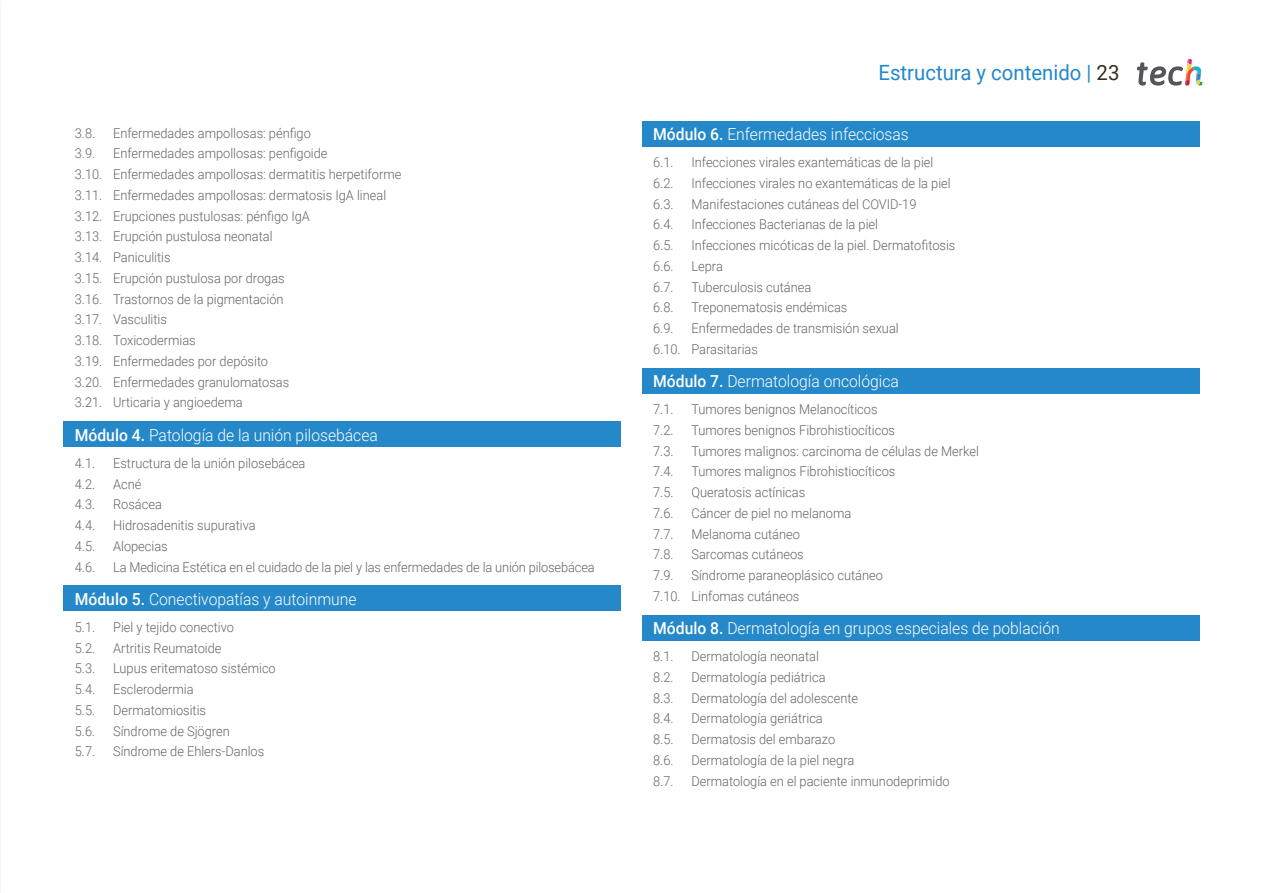
<style>
.page{position:relative;width:1263px;height:893px;background:#fff}
.page>*{position:absolute;margin:0;border:0;box-sizing:border-box;transform-origin:0 0}
.t1{font:21px "Roboto";color:#2488c9}
.t2{font:300 16.5px "Roboto";color:#fff;scale:.95 1}
.t3{font:300 13.5px/20.7px "Roboto";color:#61646a;scale:.95 1}
.s1{font-weight:500}
.s2{color:#312e20}
</style>
<div class="page">
<img style="left:0;top:0;width:1px;height:893px">
<div style="left:64px;top:422px;width:557px;height:25px;background:#2488c9"></div>
<div style="left:64px;top:586px;width:557px;height:25px;background:#2488c9"></div>
<div style="left:642px;top:121px;width:557px;height:25px;background:#2488c9"></div>
<div style="left:642px;top:368px;width:557px;height:25px;background:#2488c9"></div>
<div style="left:642px;top:615px;width:557px;height:25px;background:#2488c9"></div>
<svg style="left:1137px;top:59px;width:65px;height:27px"></svg>
<p class="t3" style="left:75px;top:122px;width:23px">3.8.</p>
<p class="t3" style="left:113px;top:122px;width:210px">Enfermedades ampollosas: pénfigo</p>
<p class="t3" style="left:75px;top:143px;width:23px">3.9.</p>
<p class="t3" style="left:75px;top:143px;width:345px;text-indent:38px">Enfermedades ampollosas: penfigoide<br>3.10. Enfermedades ampollosas: dermatitis herpetiforme 3.11. Enfermedades ampollosas: dermatosis IgA lineal 3.12. Erupciones pustulosas: pénfigo IgA<br>3.13. Erupción pustulosa neonatal<br>3.14. Paniculitis<br>3.15. Erupción pustulosa por drogas<br>3.16. Trastornos de la pigmentación<br>3.17. Vasculitis<br>3.18. Toxicodermias<br>3.19. Enfermedades por depósito<br>3.20. Enfermedades granulomatosas<br>3.21. Urticaria y angioedema</p>
<p class="t2" style="left:75px;top:423px;width:320px"><span class="s1">Módulo 4.</span> Patología de la unión pilosebácea</p>
<p class="t3" style="left:75px;top:452px;width:23px">4.1.</p>
<p class="t3" style="left:113px;top:452px;width:204px">Estructura de la unión pilosebácea</p>
<p class="t3" style="left:75px;top:473px;width:23px">4.2.</p>
<p class="t3" style="left:113px;top:473px;width:31px">Acné</p>
<p class="t3" style="left:75px;top:494px;width:23px">4.3.</p>
<p class="t3" style="left:113px;top:494px;width:53px">Rosácea</p>
<p class="t3" style="left:75px;top:514px;width:23px">4.4.</p>
<p class="t3" style="left:113px;top:514px;width:152px">Hidrosadenitis supurativa</p>
<p class="t3" style="left:75px;top:535px;width:23px">4.5.</p>
<p class="t3" style="left:113px;top:535px;width:59px">Alopecias</p>
<p class="t3" style="left:75px;top:556px;width:23px">4.6.</p>
<p class="t3" style="left:113px;top:556px;width:508px">La Medicina Estética en el cuidado de la piel y las enfermedades de la unión pilosebácea</p>
<p class="t2" style="left:75px;top:587px;width:298px"><span class="s1">Módulo 5.</span> Conectivopatías y autoinmune</p>
<p class="t3" style="left:75px;top:616px;width:23px">5.1.</p>
<p class="t3" style="left:113px;top:616px;width:129px">Piel y tejido conectivo</p>
<p class="t3" style="left:75px;top:637px;width:23px">5.2.</p>
<p class="t3" style="left:113px;top:637px;width:116px">Artritis Reumatoide</p>
<p class="t3" style="left:75px;top:658px;width:23px">5.3.</p>
<p class="t3" style="left:113px;top:658px;width:173px">Lupus eritematoso sistémico</p>
<p class="t3" style="left:75px;top:678px;width:23px">5.4.</p>
<p class="t3" style="left:113px;top:678px;width:86px">Esclerodermia</p>
<p class="t3" style="left:75px;top:699px;width:23px">5.5.</p>
<p class="t3" style="left:113px;top:699px;width:99px">Dermatomiositis</p>
<p class="t3" style="left:75px;top:720px;width:23px">5.6.</p>
<p class="t3" style="left:113px;top:720px;width:124px">Síndrome de Sjögren</p>
<p class="t3" style="left:75px;top:741px;width:23px">5.7.</p>
<p class="t3" style="left:113px;top:741px;width:161px">Síndrome de Ehlers-Danlos</p>
<h1 class="t1" style="left:878px;top:57px;width:242px">Estructura y contenido | <span class="s2">23</span></h1>
<p class="t2" style="left:653px;top:123px;width:271px"><span class="s1">Módulo 6.</span> Enfermedades infecciosas</p>
<p class="t3" style="left:653px;top:151px;width:23px">6.1.</p>
<p class="t3" style="left:691px;top:151px;width:256px">Infecciones virales exantemáticas de la piel</p>
<p class="t3" style="left:653px;top:172px;width:23px">6.2.</p>
<p class="t3" style="left:691px;top:172px;width:274px">Infecciones virales no exantemáticas de la piel</p>
<p class="t3" style="left:653px;top:193px;width:23px">6.3.</p>
<p class="t3" style="left:691px;top:193px;width:238px">Manifestaciones cutáneas del COVID-19</p>
<p class="t3" style="left:653px;top:214px;width:23px">6.4.</p>
<p class="t3" style="left:691px;top:214px;width:198px">Infecciones Bacterianas de la piel</p>
<p class="t3" style="left:653px;top:234px;width:23px">6.5.</p>
<p class="t3" style="left:691px;top:234px;width:279px">Infecciones micóticas de la piel. Dermatofitosis</p>
<p class="t3" style="left:653px;top:255px;width:23px">6.6.</p>
<p class="t3" style="left:691px;top:255px;width:35px">Lepra</p>
<p class="t3" style="left:653px;top:276px;width:23px">6.7.</p>
<p class="t3" style="left:691px;top:276px;width:128px">Tuberculosis cutánea</p>
<p class="t3" style="left:653px;top:297px;width:23px">6.8.</p>
<p class="t3" style="left:691px;top:297px;width:166px">Treponematosis endémicas</p>
<p class="t3" style="left:653px;top:317px;width:23px">6.9.</p>
<p class="t3" style="left:653px;top:317px;width:260px;text-indent:38px">Enfermedades de transmisión sexual<br>6.10. Parasitarias</p>
<p class="t2" style="left:653px;top:370px;width:260px"><span class="s1">Módulo 7.</span> Dermatología oncológica</p>
<p class="t3" style="left:653px;top:398px;width:23px">7.1.</p>
<p class="t3" style="left:691px;top:398px;width:197px">Tumores benignos Melanocíticos</p>
<p class="t3" style="left:653px;top:419px;width:23px">7.2.</p>
<p class="t3" style="left:691px;top:419px;width:216px">Tumores benignos Fibrohistiocíticos</p>
<p class="t3" style="left:653px;top:440px;width:23px">7.3.</p>
<p class="t3" style="left:691px;top:440px;width:304px">Tumores malignos: carcinoma de células de Merkel</p>
<p class="t3" style="left:653px;top:461px;width:23px">7.4.</p>
<p class="t3" style="left:691px;top:461px;width:216px">Tumores malignos Fibrohistiocíticos</p>
<p class="t3" style="left:653px;top:481px;width:23px">7.5.</p>
<p class="t3" style="left:691px;top:481px;width:121px">Queratosis actínicas</p>
<p class="t3" style="left:653px;top:502px;width:23px">7.6.</p>
<p class="t3" style="left:691px;top:502px;width:170px">Cáncer de piel no melanoma</p>
<p class="t3" style="left:653px;top:523px;width:23px">7.7.</p>
<p class="t3" style="left:691px;top:523px;width:116px">Melanoma cutáneo</p>
<p class="t3" style="left:653px;top:544px;width:23px">7.8.</p>
<p class="t3" style="left:691px;top:544px;width:120px">Sarcomas cutáneos</p>
<p class="t3" style="left:653px;top:564px;width:23px">7.9.</p>
<p class="t3" style="left:653px;top:564px;width:243px;text-indent:38px">Síndrome paraneoplásico cutáneo<br>7.10. Linfomas cutáneos</p>
<p class="t2" style="left:653px;top:617px;width:429px"><span class="s1">Módulo 8.</span> Dermatología en grupos especiales de población</p>
<p class="t3" style="left:653px;top:645px;width:23px">8.1.</p>
<p class="t3" style="left:691px;top:645px;width:136px">Dermatología neonatal</p>
<p class="t3" style="left:653px;top:666px;width:23px">8.2.</p>
<p class="t3" style="left:691px;top:666px;width:143px">Dermatología pediátrica</p>
<p class="t3" style="left:653px;top:687px;width:23px">8.3.</p>
<p class="t3" style="left:691px;top:687px;width:177px">Dermatología del adolescente</p>
<p class="t3" style="left:653px;top:708px;width:23px">8.4.</p>
<p class="t3" style="left:691px;top:708px;width:140px">Dermatología geriátrica</p>
<p class="t3" style="left:653px;top:728px;width:23px">8.5.</p>
<p class="t3" style="left:691px;top:728px;width:153px">Dermatosis del embarazo</p>
<p class="t3" style="left:653px;top:749px;width:23px">8.6.</p>
<p class="t3" style="left:691px;top:749px;width:173px">Dermatología de la piel negra</p>
<p class="t3" style="left:653px;top:770px;width:23px">8.7.</p>
<p class="t3" style="left:691px;top:770px;width:273px">Dermatología en el paciente inmunodeprimido</p>
</div>
